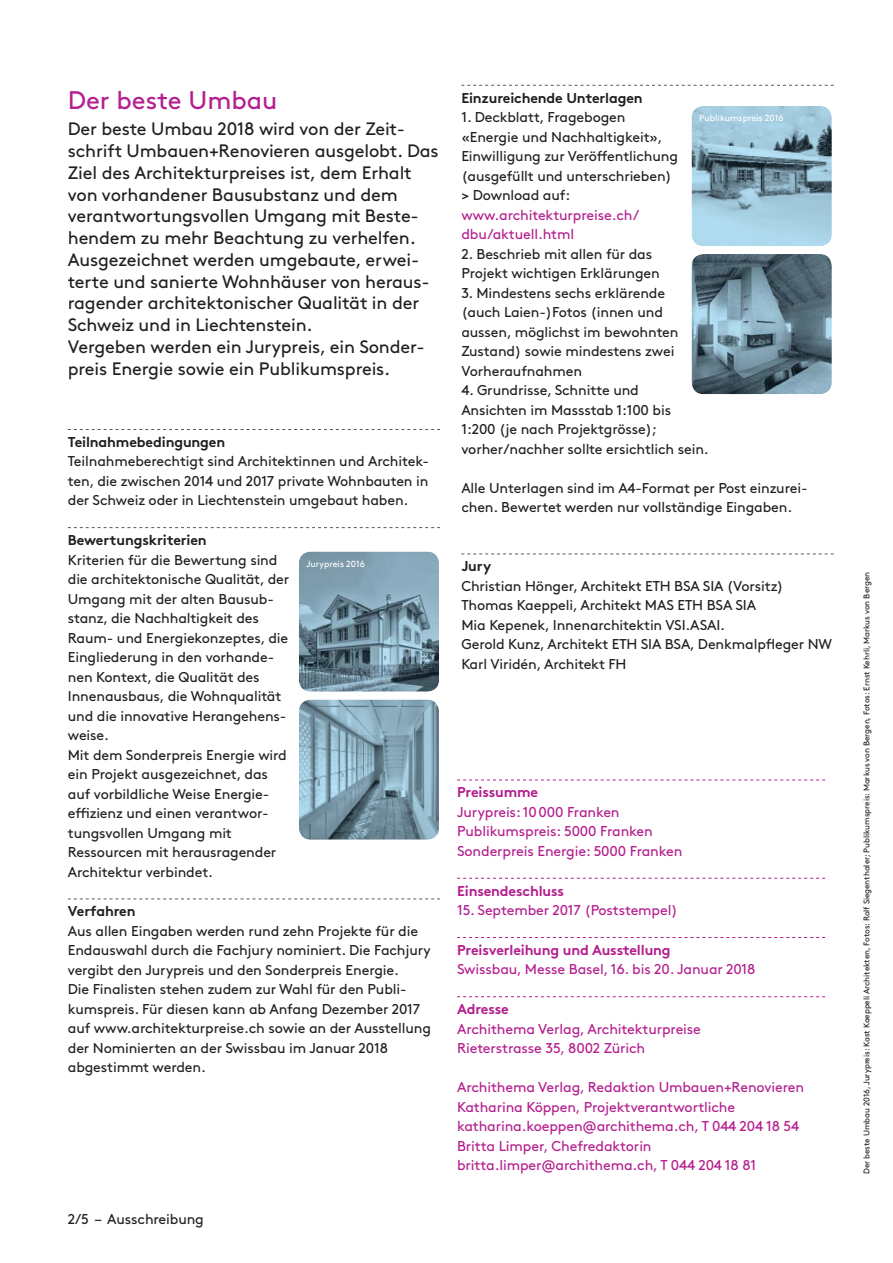
<style>
.page{position:relative;width:893px;height:1263px;background:#fff}
.page>*{position:absolute;margin:0;border:0;box-sizing:border-box;transform-origin:0 0}
.t1{font:25.5px "Brown Pro";color:#b41e8e}
.t2{font:18px/21.8px "Brown Pro";letter-spacing:-.01em;color:#231f20}
.t3{font:14.25px/19.5px "Brown Pro";letter-spacing:-.01em;color:#231f20}
.t4{font:14.25px/19.5px "Brown Pro";letter-spacing:-.01em;color:#b41e8e}
.t5{font:700 14.25px "Brown Pro";letter-spacing:-.01em;color:#231f20}
.t6{font:700 14.25px "Brown Pro";letter-spacing:-.01em;color:#b41e8e}
.t7{font:9px "Brown Pro";color:#fff}
.t8{font:8.25px "Brown Pro";letter-spacing:-.01em;color:#231f20}
</style>
<div class="page">
<svg style="left:68px;top:429px;width:372px;height:1px"></svg>
<svg style="left:68px;top:527px;width:372px;height:1px"></svg>
<svg style="left:68px;top:899px;width:372px;height:1px"></svg>
<svg style="left:461px;top:85px;width:372px;height:1px"></svg>
<svg style="left:461px;top:554px;width:372px;height:1px"></svg>
<svg style="left:457px;top:780px;width:368px;height:1px"></svg>
<svg style="left:457px;top:878px;width:368px;height:1px"></svg>
<svg style="left:457px;top:937px;width:368px;height:1px"></svg>
<svg style="left:457px;top:996px;width:368px;height:1px"></svg>
<img style="left:299px;top:552px;width:140px;height:140px;border-radius:12px">
<img style="left:299px;top:700px;width:140px;height:140px;border-radius:12px">
<img style="left:691px;top:254px;width:140px;height:140px;border-radius:12px">
<img style="left:691px;top:106px;width:140px;height:140px;border-radius:12px">
<h1 class="t1" style="left:68px;top:91px;width:211px">Der beste Umbau</h1>
<p class="t2" style="left:68px;top:120px;width:372px">Der beste Umbau 2018 wird von der Zeit&shy;schrift Umbauen+Renovieren ausgelobt. Das Ziel des Architekturpreises ist, dem Erhalt von vorhandener Bausubstanz und dem verantwortungsvollen Umgang mit Beste&shy;hendem zu mehr Beachtung zu verhelfen.<br>Ausgezeichnet werden umgebaute, erwei&shy;terte und sanierte Wohnhäuser von heraus&shy;ragender architektonischer Qualität in der Schweiz und in Liechtenstein.<br>Vergeben werden ein Jurypreis, ein Sonder&shy;preis Energie sowie ein Publikumspreis.</p>
<p class="t5" style="left:68px;top:437px;width:159px">Teilnahmebedingungen</p>
<p class="t3" style="left:68px;top:453px;width:363px;text-align:justify">Teilnahmeberechtigt sind Architektinnen und Architek&shy;ten, die zwischen 2014 und 2017 private Wohnbauten in der Schweiz oder in Liechtenstein umgebaut haben.</p>
<p class="t5" style="left:68px;top:535px;width:140px">Bewertungskriterien</p>
<p class="t3" style="left:68px;top:552px;width:223px">Kriterien für die Bewertung sind die architektonische Qualität, der<br>Umgang mit der alten Bausub&shy;stanz, die Nachhaltigkeit des<br>Raum- und Energiekonzeptes, die<br>Eingliederung in den vorhande&shy;nen Kontext, die Qualität des<br>Innenausbaus, die Wohnqualität und die innovative Herangehens&shy;weise.<br>Mit dem Sonderpreis Energie wird ein Projekt ausgezeichnet, das auf vorbildliche Weise Energie&shy;effizienz und einen verantwor&shy;tungsvollen Umgang mit<br>Ressourcen mit herausragender<br>Architektur verbindet.</p>
<p class="t5" style="left:68px;top:906px;width:69px">Verfahren</p>
<p class="t3" style="left:68px;top:923px;width:364px">Aus allen Eingaben werden rund zehn Projekte für die Endauswahl durch die Fachjury nominiert. Die Fachjury vergibt den Jurypreis und den Sonderpreis Energie.<br>Die Finalisten stehen zudem zur Wahl für den Publi&shy;kumspreis. Für diesen kann ab Anfang Dezember 2017 auf www.architekturpreise.ch sowie an der Ausstellung der Nominierten an der Swissbau im Januar 2018 abgestimmt werden.</p>
<p class="t7" style="left:306px;top:561px;width:60px">Jurypreis 2016</p>
<p class="t3" style="left:68px;top:1211px;width:138px">2/5 – Ausschreibung</p>
<p class="t5" style="left:461px;top:92px;width:183px">Einzureichende Unterlagen</p>
<p class="t3" style="left:461px;top:109px;width:218px">1. Deckblatt, Fragebogen «Energie und Nachhaltigkeit»,<br>Einwilligung zur Veröffentlichung (ausgefüllt und unterschrieben) &gt; Download auf:</p>
<p class="t4" style="left:461px;top:207px;width:179px">www.architekturpreise.ch/ dbu/aktuell.html</p>
<p class="t3" style="left:461px;top:246px;width:200px">2. Beschrieb mit allen für das<br>Projekt wichtigen Erklärungen</p>
<p class="t3" style="left:461px;top:285px;width:219px">3. Mindestens sechs erklärende (auch Laien-)Fotos (innen und aussen, möglichst im bewohnten<br>Zustand) sowie mindestens zwei<br>Vorheraufnahmen</p>
<p class="t3" style="left:461px;top:382px;width:249px">4. Grundrisse, Schnitte und<br>Ansichten im Massstab 1:100 bis 1:200 (je nach Projektgrösse); vorher/nachher sollte ersichtlich sein.</p>
<p class="t3" style="left:461px;top:480px;width:348px">Alle Unterlagen sind im A4-Format per Post einzurei&shy;chen. Bewertet werden nur vollständige Eingaben.</p>
<p class="t7" style="left:699px;top:115px;width:86px">Publikumspreis 2016</p>
<p class="t5" style="left:461px;top:561px;width:31px">Jury</p>
<p class="t3" style="left:461px;top:578px;width:372px">Christian Hönger, Architekt ETH BSA SIA (Vorsitz)<br>Thomas Kaeppeli, Architekt MAS ETH BSA SIA<br>Mia Kepenek, Innenarchitektin VSI.ASAI.<br>Gerold Kunz, Architekt ETH SIA BSA, Denkmalpfleger NW Karl Viridén, Architekt FH</p>
<p class="t6" style="left:457px;top:787px;width:82px">Preissumme</p>
<p class="t4" style="left:457px;top:804px;width:227px">Jurypreis: 10 000 Franken<br>Publikumspreis: 5000 Franken<br>Sonderpreis Energie: 5000 Franken</p>
<p class="t6" style="left:457px;top:885px;width:108px">Einsendeschluss</p>
<p class="t4" style="left:457px;top:902px;width:222px">15. September 2017 (Poststempel)</p>
<p class="t6" style="left:457px;top:945px;width:215px">Preisverleihung und Ausstellung</p>
<p class="t4" style="left:457px;top:961px;width:300px">Swissbau, Messe Basel, 16. bis 20. Januar 2018</p>
<p class="t6" style="left:457px;top:1004px;width:53px">Adresse</p>
<p class="t4" style="left:457px;top:1021px;width:245px">Archithema Verlag, Architekturpreise<br>Rieterstrasse 35, 8002 Zürich</p>
<p class="t4" style="left:457px;top:1079px;width:348px">Archithema Verlag, Redaktion Umbauen+Renovieren Katharina Köppen, Projektverantwortliche katharina.koeppen@archithema.ch, T 044 204 18 54<br>Britta Limper, Chefredaktorin britta.limper@archithema.ch, T 044 204 18 81</p>
<p class="t8" style="left:863px;top:1174px;width:604px;rotate:-90deg">Der beste Umbau 2016, Jurypreis: Kast Kaeppeli Architekten, Fotos: Rolf Siegenthaler; Publikumspreis: Markus von Bergen, Fotos: Ernst Kehrli, Markus von Bergen</p>
</div>
